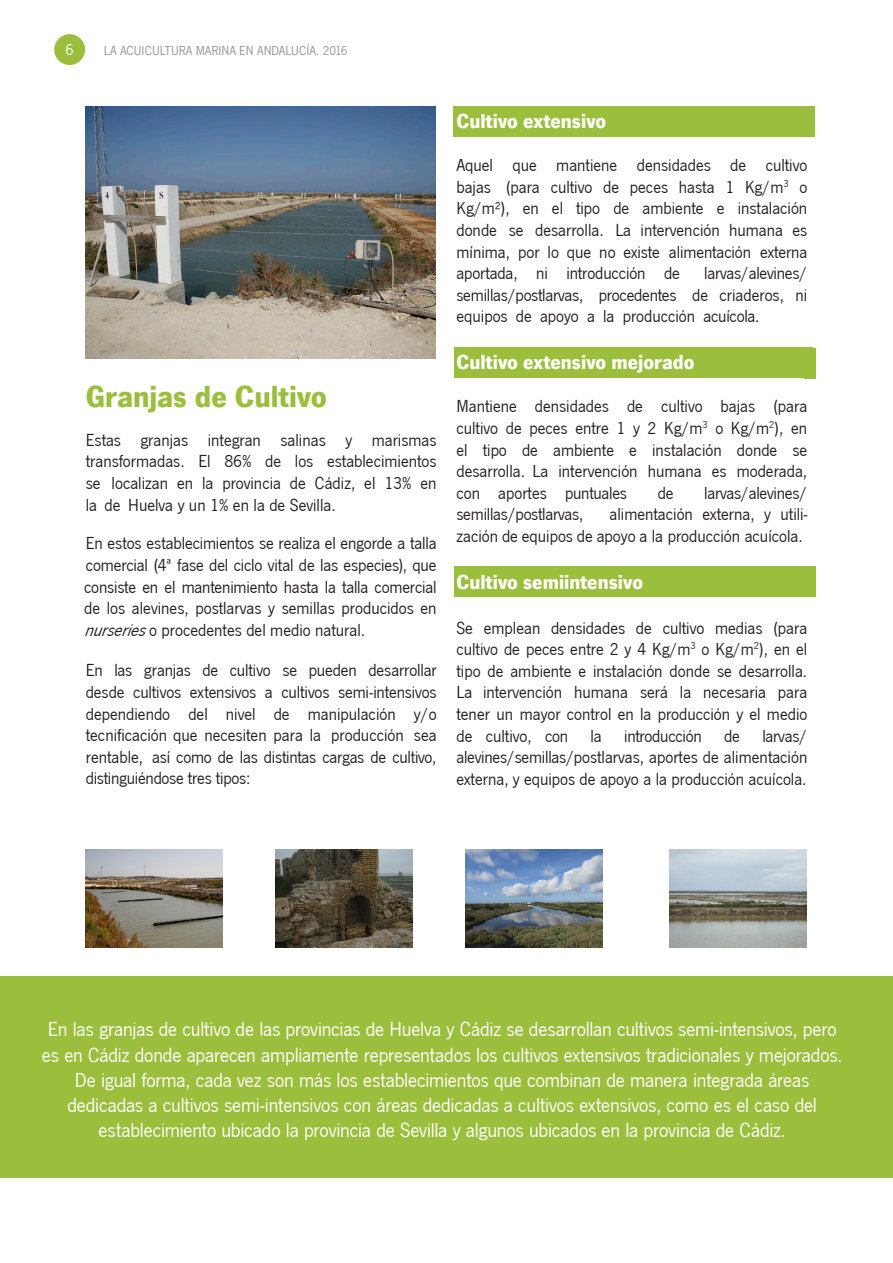
<style>
.page{position:relative;width:893px;height:1263px;background:#fff}
.page>*{position:absolute;margin:0;border:0;box-sizing:border-box;transform-origin:0 0}
.t1{font:700 31.5px "News Got T";letter-spacing:-.005em;color:#9bbe3c}
.t2{font:21px/25.2px "News Got T";letter-spacing:-.01em;color:#fff}
.Body_Text{font:700 21px "News Got T";color:#fff}
.Body_Text-2{font:18px/21.6px "News Got T";color:#231f20;text-align:justify}
.t3{font:16.5px "News Got T";color:#fff}
.t4{font:13.5px "News Got T";color:#939598}
.s1{font-style:italic}
</style>
<div class="page">
<div style="left:54px;top:34px;width:31px;height:31px;background:#9bbe3c;border-radius:50%"></div>
<div style="left:454px;top:566px;width:358px;height:30px;background:#9bbe3c"></div>
<div style="left:804px;top:566px;width:11px;height:30px;background:#9bbe3c"></div>
<div style="left:454px;top:347px;width:358px;height:31px;background:#9bbe3c"></div>
<div style="left:804px;top:348px;width:11px;height:31px;background:#9bbe3c"></div>
<div style="left:453px;top:106px;width:358px;height:31px;background:#9bbe3c"></div>
<div style="left:803px;top:106px;width:11px;height:31px;background:#9bbe3c"></div>
<div style="left:0;top:977px;width:893px;height:201px;background:#9bbe3c"></div>
<img style="left:85px;top:106px;width:351px;height:252px">
<img style="left:86px;top:849px;width:136px;height:98px">
<img style="left:276px;top:849px;width:136px;height:98px">
<img style="left:465px;top:849px;width:137px;height:98px">
<img style="left:670px;top:849px;width:136px;height:98px">
<p class="t3" style="left:66px;top:40px;width:10px">6</p>
<p class="t4" style="left:104px;top:43px;width:245px">LA ACUICULTURA MARINA EN ANDALUCÍA. 2016</p>
<p class="t1" style="left:86px;top:378px;width:243px">Granjas de Cultivo</p>
<p class="Body_Text-2" style="left:86px;top:429px;width:352px">Estas granjas integran salinas y marismas transformadas. El 86% de los establecimientos se localizan en la provincia de Cádiz, el 13% en la de Huelva y un 1% en la de Sevilla.</p>
<p class="Body_Text-2" style="left:84px;top:533px;width:354px">En estos establecimientos se realiza el engorde a talla comercial (4ª fase del ciclo vital de las especies), que consiste en el mantenimiento hasta la talla comercial de los alevines, postlarvas y semillas producidos en <span class="s1">nurseries</span>o procedentes del medio natural.</p>
<p class="Body_Text-2" style="left:86px;top:660px;width:352px">En las granjas de cultivo se pueden desarrollar desde cultivos extensivos a cultivos semi-intensivos dependiendo del nivel de manipulación y/o tecnificación que necesiten para la producción sea rentable, así como de las distintas cargas de cultivo, distinguiéndose tres tipos:</p>
<p class="Body_Text" style="left:456px;top:109px;width:151px">Cultivo extensivo</p>
<p class="Body_Text-2" style="left:456px;top:155px;width:352px">Aquel que mantiene densidades de cultivo bajas (para cultivo de peces hasta 1 Kg/m<sup>3</sup> o Kg/m²), en el tipo de ambiente e instalación donde se desarrolla. La intervención humana es mínima, por lo que no existe alimentación externa aportada, ni introducción de</p>
<p class="Body_Text-2" style="left:456px;top:263px;width:352px;text-indent:248px">larvas/alevines/ semillas/postlarvas, procedentes de criaderos, ni equipos de apoyo a la producción acuícola.</p>
<p class="Body_Text" style="left:456px;top:350px;width:240px">Cultivo extensivo mejorado</p>
<p class="Body_Text-2" style="left:456px;top:396px;width:352px">Mantiene densidades de cultivo bajas (para cultivo de peces entre 1 y 2 Kg/m<sup>3</sup> o Kg/m<sup>2</sup>), en el tipo de ambiente e instalación donde se desarrolla. La intervención humana es moderada, con aportes puntuales</p>
<p class="Body_Text-2" style="left:658px;top:482px;width:17px">de</p>
<p class="Body_Text-2" style="left:704px;top:482px;width:105px">larvas/alevines/</p>
<p class="Body_Text-2" style="left:456px;top:504px;width:352px;text-align:right">alimentación externa, y utili-<br>zación de equipos de apoyo a la producción acuícola.</p>
<p class="Body_Text" style="left:456px;top:569px;width:188px">Cultivo semiintensivo</p>
<p class="Body_Text-2" style="left:456px;top:617px;width:352px">Se emplean densidades de cultivo medias (para cultivo de peces entre 2 y 4 Kg/m<sup>3</sup> o Kg/m<sup>2</sup>), en el tipo de ambiente e instalación donde se desarrolla.<br>La intervención humana será la necesaria para tener un mayor control en la producción y el medio de cultivo, con la introducción de larvas/ alevines/semillas/postlarvas, aportes de alimentación externa, y equipos de apoyo a la producción acuícola.</p>
<p class="Body_Text-2" style="left:456px;top:504px;width:128px">semillas/postlarvas,</p>
<p class="t2" style="left:42px;top:1017px;width:802px">En las granjas de cultivo de las provincias de Huelva y Cádiz se desarrollan cultivos semi-intensivos, pero es en Cádiz donde aparecen ampliamente representados los cultivos extensivos tradicionales y mejorados.</p>
<p class="t2" style="left:67px;top:1067px;width:751px;text-align:center">De igual forma, cada vez son más los establecimientos que combinan de manera integrada áreas dedicadas a cultivos semi-intensivos con áreas dedicadas a cultivos extensivos, como es el caso del establecimiento ubicado la provincia de Sevilla y algunos ubicados en la provincia de Cádiz.</p>
</div>
